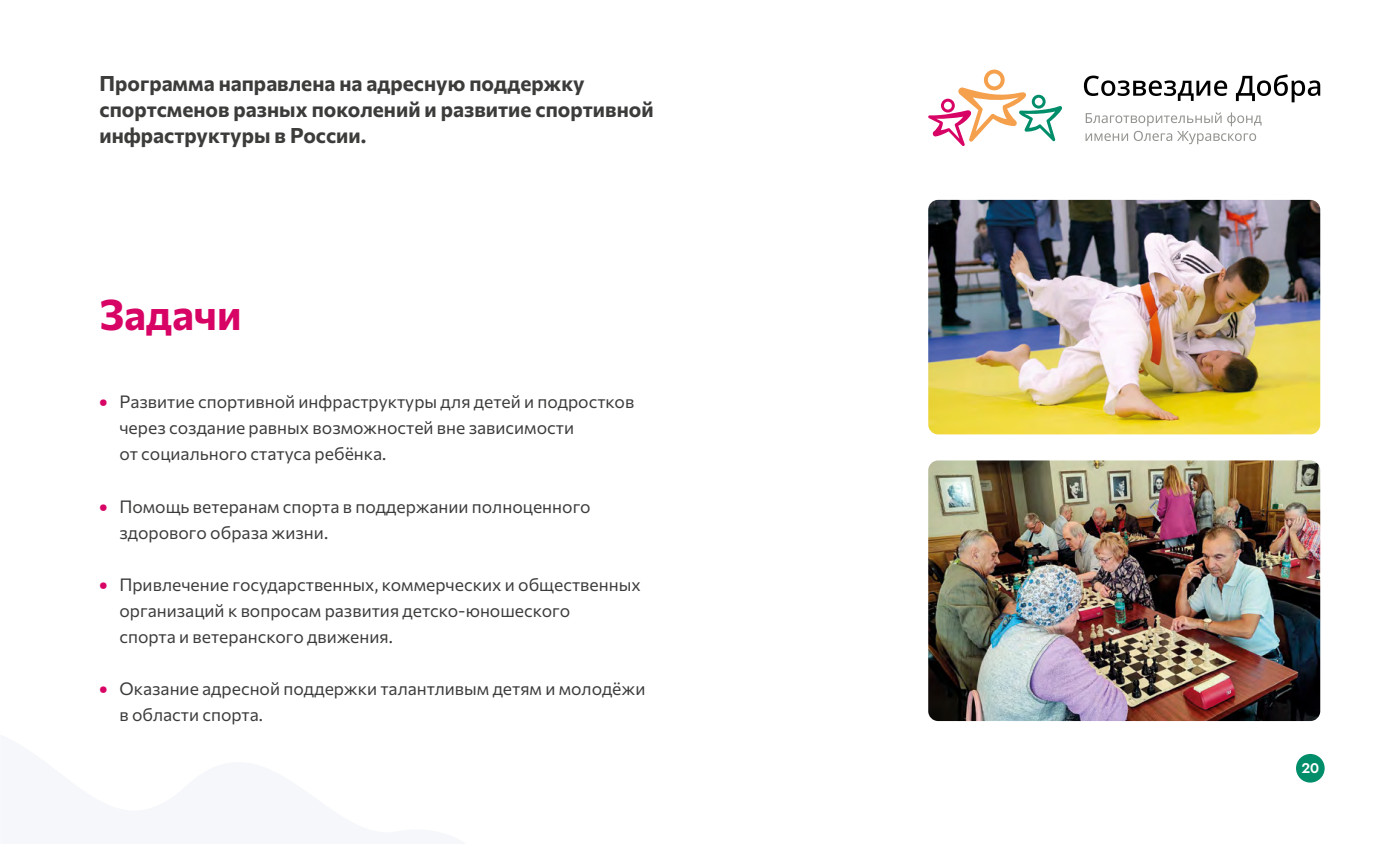
<style>
.page{position:relative;width:1390px;height:844px;background:#fff}
.page>*{position:absolute;margin:0;border:0;box-sizing:border-box;transform-origin:0 0}
.t1{font:700 42px "Commissioner";color:#d70365}
.t2{font:700 21px/26.2px "Commissioner";color:#3c3c3b}
.t3{font:17.5px/26.1px "Commissioner";color:#3c3c3b}
.t4{font:600 14px "Jost";color:#fff}
.s1{font-weight:900;color:#d70365}
</style>
<div class="page">
<svg style="left:928px;top:70px;width:134px;height:76px"></svg>
<svg style="left:1084px;top:74px;width:236px;height:28px"></svg>
<svg style="left:1085px;top:112px;width:176px;height:32px"></svg>
<div style="left:1296px;top:754px;width:28px;height:28px;background:#008d69;border-radius:50%"></div>
<img style="left:928px;top:460px;width:392px;height:261px">
<img style="left:928px;top:200px;width:392px;height:234px">
<p class="t2" style="left:99px;top:68px;width:555px">Программа направлена на адресную поддержку спортсменов разных поколений и развитие спортивной инфраструктуры в России.</p>
<h1 class="t1" style="left:99px;top:280px;width:144px">Задачи</h1>
<p class="t3" style="left:119px;top:387px;width:516px;text-indent:-20px"><span class="s1">•</span> Развитие спортивной инфраструктуры для детей и подростков через создание равных возможностей вне зависимости<br>от социального статуса ребёнка.</p>
<p class="t3" style="left:119px;top:492px;width:473px;text-indent:-20px"><span class="s1">•</span> Помощь ветеранам спорта в поддержании полноценного здорового образа жизни.</p>
<p class="t3" style="left:119px;top:570px;width:523px;text-indent:-20px"><span class="s1">•</span> Привлечение государственных, коммерческих и общественных организаций к вопросам развития детско-юношеского<br>спорта и ветеранского движения.</p>
<p class="t3" style="left:119px;top:674px;width:527px;text-indent:-20px"><span class="s1">•</span> Оказание адресной поддержки талантливым детям и молодёжи в области спорта.</p>
<p class="t4" style="left:1301px;top:758px;width:19px">20</p>
</div>
